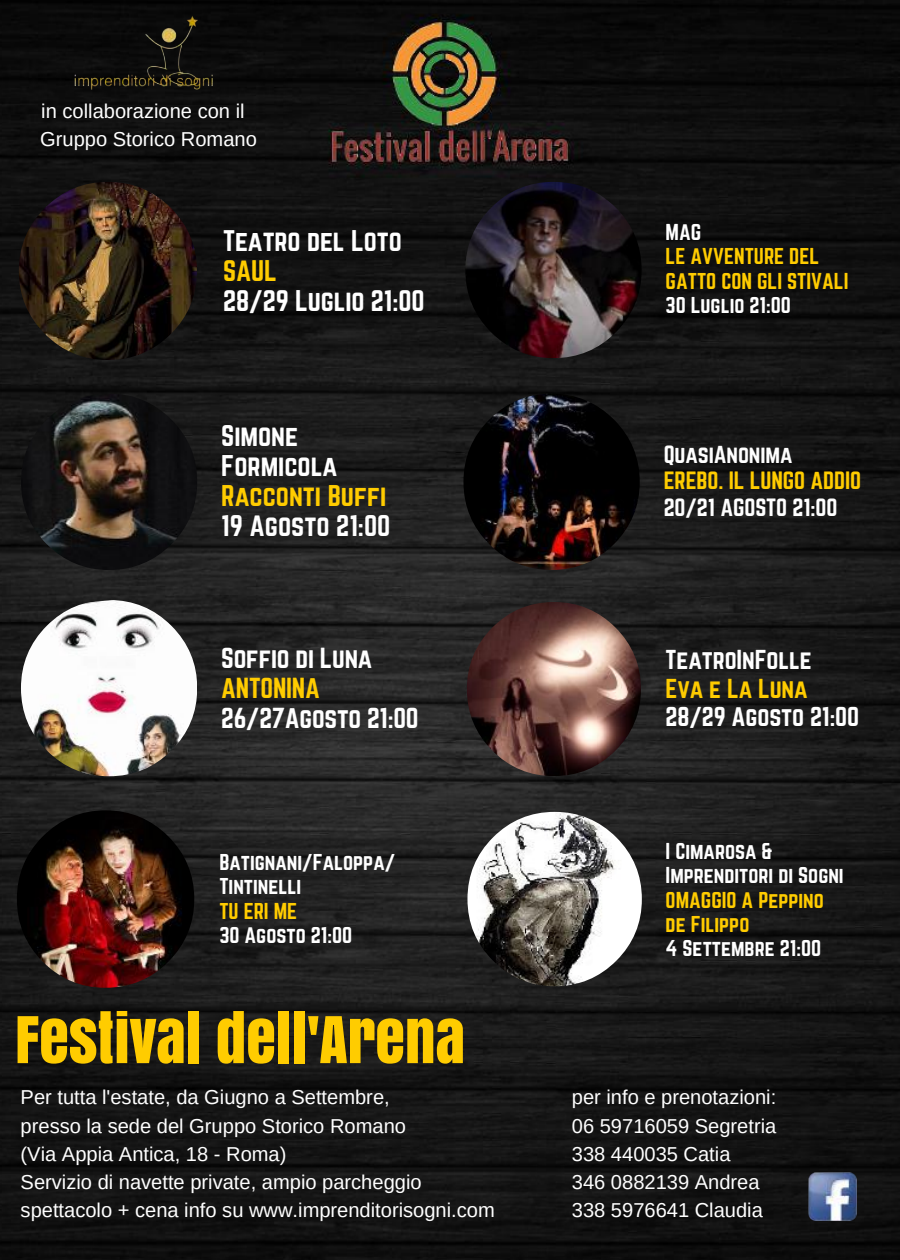
<style>
.page{position:relative;width:900px;height:1260px;background:#fff}
.page>*{position:absolute;margin:0;border:0;box-sizing:border-box;transform-origin:0 0}
.t1{font:60.5px "Anton";color:#fc0}
.t2{font:26.25px/30px "Norwester";color:#fff}
.t3{font:26.25px "Norwester";color:#fc0}
.t4{font:25.5px "Norwester";letter-spacing:-.01em;color:#fff}
.t5{font:25.5px "Norwester";letter-spacing:-.01em;color:#fc0}
.t6{font:24px "Norwester";letter-spacing:-.005em;color:#fff}
.t7{font:24px "Norwester";letter-spacing:-.005em;color:#fc0}
.t8{font:22px "Norwester";letter-spacing:-.005em;color:#fff}
.t9{font:22px "Norwester";letter-spacing:-.005em;color:#fc0}
.t10{font:20px/28px "Arimo";color:#fff}
.t11{font:20px/24.5px "Norwester";color:#fff}
.t12{font:20px/24.5px "Norwester";color:#fc0}
</style>
<div class="page">
<img style="left:0;top:0;width:900px;height:1260px">
<img style="left:17px;top:811px;width:177px;height:176px">
<img style="left:467px;top:602px;width:174px;height:174px">
<img style="left:804px;top:1168px;width:57px;height:56px">
<img style="left:52px;top:0;width:182px;height:116px">
<img style="left:468px;top:812px;width:174px;height:174px">
<img style="left:21px;top:600px;width:176px;height:176px">
<img style="left:463px;top:394px;width:177px;height:176px">
<img style="left:21px;top:394px;width:176px;height:176px">
<img style="left:465px;top:182px;width:177px;height:176px">
<img style="left:19px;top:182px;width:178px;height:178px">
<p class="t10" style="left:40px;top:97px;width:218px">in collaborazione con il<br>Gruppo Storico Romano</p>
<h2 class="t2" style="left:223px;top:227px;width:180px">Teatro del Loto</h2>
<h2 class="t3" style="left:223px;top:258px;width:55px">SAUL</h2>
<h2 class="t2" style="left:223px;top:287px;width:203px">28/29 Luglio 21:00</h2>
<h2 class="t2" style="left:221px;top:422px;width:118px">Simone<br>Formicola</h2>
<h2 class="t3" style="left:221px;top:483px;width:167px">Racconti Buffi</h2>
<h2 class="t2" style="left:221px;top:512px;width:171px">19 Agosto 21:00</h2>
<p class="t4" style="left:221px;top:645px;width:153px">Soffio di Luna</p>
<p class="t5" style="left:221px;top:675px;width:100px">ANTONINA</p>
<p class="t4" style="left:221px;top:705px;width:199px">26/27Agosto 21:00</p>
<p class="t11" style="left:219px;top:851px;width:177px">Batignani/Faloppa/<br>Tintinelli</p>
<p class="t12" style="left:219px;top:899px;width:79px">TU ERI ME</p>
<p class="t11" style="left:219px;top:924px;width:134px">30 Agosto 21:00</p>
<p class="t11" style="left:666px;top:221px;width:37px">MAG</p>
<p class="t12" style="left:666px;top:245px;width:184px">LE AVVENTURE DEL<br>GATTO CON GLI STIVALI</p>
<p class="t11" style="left:666px;top:294px;width:127px">30 Luglio 21:00</p>
<p class="t8" style="left:664px;top:444px;width:130px">QuasiAnonima</p>
<p class="t9" style="left:664px;top:470px;width:199px">EREBO. IL LUNGO ADDIO</p>
<p class="t8" style="left:664px;top:496px;width:175px">20/21 AGOSTO 21:00</p>
<p class="t6" style="left:666px;top:648px;width:148px">TeatroInFolle</p>
<p class="t7" style="left:666px;top:676px;width:144px">Eva e La Luna</p>
<p class="t6" style="left:666px;top:705px;width:195px">28/29 Agosto 21:00</p>
<p class="t11" style="left:666px;top:839px;width:180px">I Cimarosa &amp;<br>Imprenditori di Sogni</p>
<p class="t12" style="left:666px;top:888px;width:160px">OMAGGIO A Peppino de Filippo</p>
<p class="t11" style="left:666px;top:937px;width:157px">4 Settembre 21:00</p>
<h1 class="t1" style="left:15px;top:994px;width:452px">FESTIVAL DELL'ARENA</h1>
<p class="t10" style="left:21px;top:1083px;width:476px">Per tutta l'estate, da Giugno a Settembre,<br>presso la sede del Gruppo Storico Romano<br>(Via Appia Antica, 18 - Roma)<br>Servizio di navette private, ampio parcheggio spettacolo + cena info su www.imprenditorisogni.com</p>
<p class="t10" style="left:572px;top:1083px;width:206px">per info e prenotazioni:<br>06 59716059 Segretria<br>338 440035 Catia<br>346 0882139 Andrea<br>338 5976641 Claudia</p>
</div>
